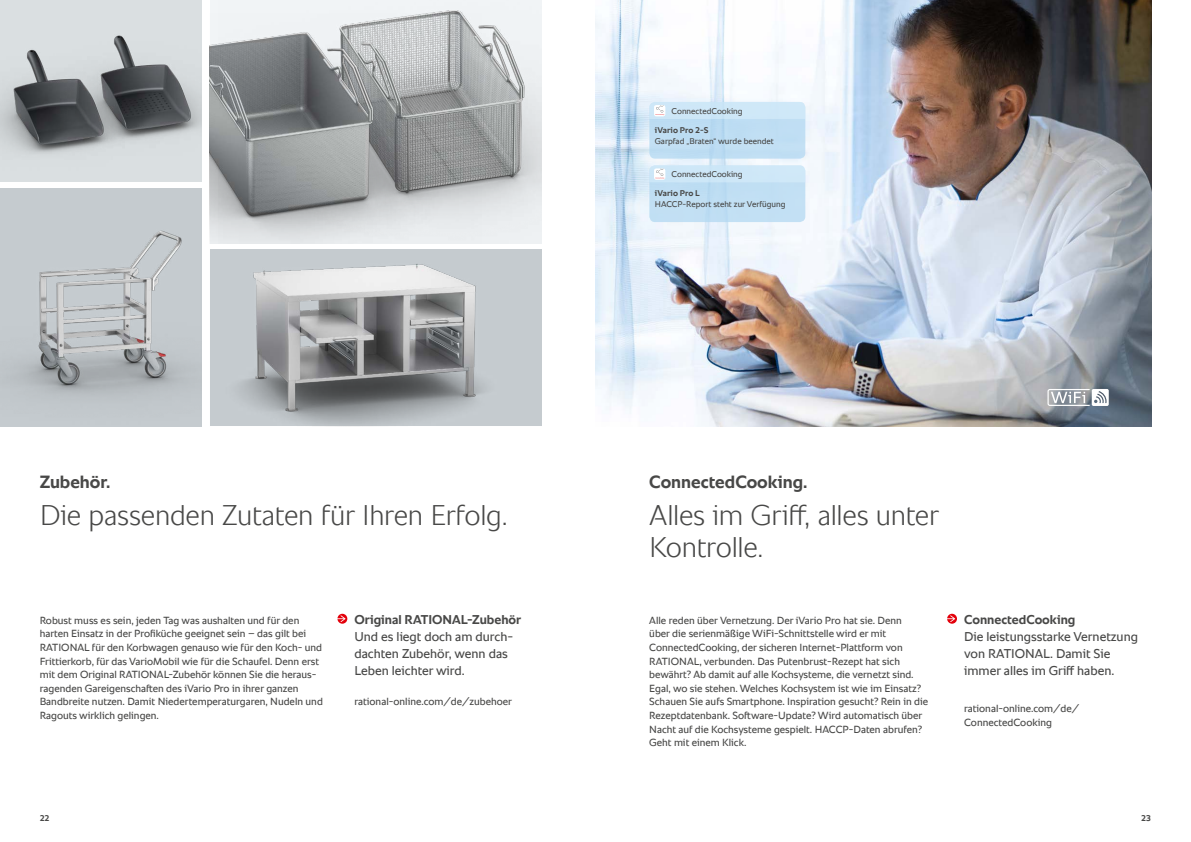
<style>
.page{position:relative;width:1191px;height:842px;background:#fff}
.page>*{position:absolute;margin:0;border:0;box-sizing:border-box;transform-origin:0 0}
.t1{font:300 29px/32px "RATIONAL Sans TT";letter-spacing:-.01em;color:#484847}
.t2{font:700 18px "RATIONAL Sans TT";color:#484847}
.t3{font:13px/17px "RATIONAL Sans TT";color:#484847}
.t4{font:700 13px "RATIONAL Sans TT";color:#484847}
.t5{font:10.5px/13.6px "RATIONAL Sans TT";color:#484847}
.t6{font:8.5px "RATIONAL Sans TT";color:#484847}
.t7{font:700 8.5px "RATIONAL Sans TT";letter-spacing:.01em;color:#484847}
</style>
<div class="page">
<img style="left:595px;top:0;width:556px;height:426px">
<img style="left:218px;top:0;width:323px;height:243px">
<img style="left:210px;top:14px;width:271px;height:229px">
<img style="left:210px;top:249px;width:331px;height:177px">
<img style="left:0;top:0;width:201px;height:181px">
<img style="left:0;top:188px;width:201px;height:238px">
<svg style="left:337px;top:614px;width:10px;height:10px"></svg>
<div style="left:649px;top:165px;width:156px;height:57px;background:#c2dff4;border-radius:6px"></div>
<svg style="left:649px;top:165px;width:156px;height:17px"></svg>
<div style="left:649px;top:102px;width:156px;height:57px;background:#bfdef3;border-radius:6px"></div>
<div style="left:649px;top:102px;width:156px;height:17px;background:#cee7f8"></div>
<svg style="left:947px;top:614px;width:10px;height:10px"></svg>
<svg style="left:1047px;top:389px;width:61px;height:17px"></svg>
<p class="t6" style="left:671px;top:105px;width:73px">ConnectedCooking</p>
<p class="t6" style="left:655px;top:135px;width:120px">Garpfad „Braten“ wurde beendet</p>
<p class="t7" style="left:655px;top:124px;width:55px">iVario Pro 2-S</p>
<h2 class="t2" style="left:40px;top:468px;width:72px">Zubehör.</h2>
<h1 class="t1" style="left:40px;top:499px;width:469px">Die passenden Zutaten für Ihren Erfolg.</h1>
<p class="t5" style="left:40px;top:613px;width:285px">Robust muss es sein, jeden Tag was aushalten und für den harten Einsatz in der Profiküche geeignet sein – das gilt bei RATIONAL für den Korbwagen genauso wie für den Koch- und Frittierkorb, für das VarioMobil wie für die Schaufel. Denn erst mit dem Original RATIONAL-Zubehör können Sie die heraus&shy;ragenden Gareigenschaften des iVario Pro in ihrer ganzen Bandbreite nutzen. Damit Niedertemperaturgaren, Nudeln und Ragouts wirklich gelingen.</p>
<p class="t4" style="left:354px;top:610px;width:168px">Original RATIONAL-Zubehör</p>
<p class="t3" style="left:354px;top:628px;width:160px">Und es liegt doch am durch&shy;dachten Zubehör, wenn das<br>Leben leichter wird.</p>
<p class="t5" style="left:354px;top:695px;width:159px">rational-online.com/de/zubehoer</p>
<p class="t6" style="left:671px;top:168px;width:73px">ConnectedCooking</p>
<p class="t6" style="left:655px;top:198px;width:132px">HACCP-Report steht zur Verfügung</p>
<p class="t7" style="left:655px;top:187px;width:46px">iVario Pro L</p>
<h2 class="t2" style="left:649px;top:468px;width:160px">ConnectedCooking.</h2>
<h1 class="t1" style="left:649px;top:499px;width:291px">Alles im Griff, alles unter<br>Kontrolle.</h1>
<p class="t5" style="left:649px;top:613px;width:280px">Alle reden über Vernetzung. Der iVario Pro hat sie. Denn<br>über die serienmäßige WiFi-Schnittstelle wird er mit ConnectedCooking, der sicheren Internet-Plattform von RATIONAL, verbunden. Das Putenbrust-Rezept hat sich bewährt? Ab damit auf alle Kochsysteme, die vernetzt sind.<br>Egal, wo sie stehen. Welches Kochsystem ist wie im Einsatz?<br>Schauen Sie aufs Smartphone. Inspiration gesucht? Rein in die Rezeptdatenbank. Software-Update? Wird automatisch über Nacht auf die Kochsysteme gespielt. HACCP-Daten abrufen?<br>Geht mit einem Klick.</p>
<p class="t4" style="left:964px;top:610px;width:113px">ConnectedCooking</p>
<p class="t3" style="left:964px;top:628px;width:175px">Die leistungsstarke Vernetzung von RATIONAL. Damit Sie immer alles im Griff haben.</p>
<p class="t5" style="left:964px;top:702px;width:116px">rational-online.com/de/<br>ConnectedCooking</p>
<p class="t7" style="left:40px;top:812px;width:11px">22</p>
<p class="t7" style="left:1141px;top:812px;width:12px">23</p>
</div>
